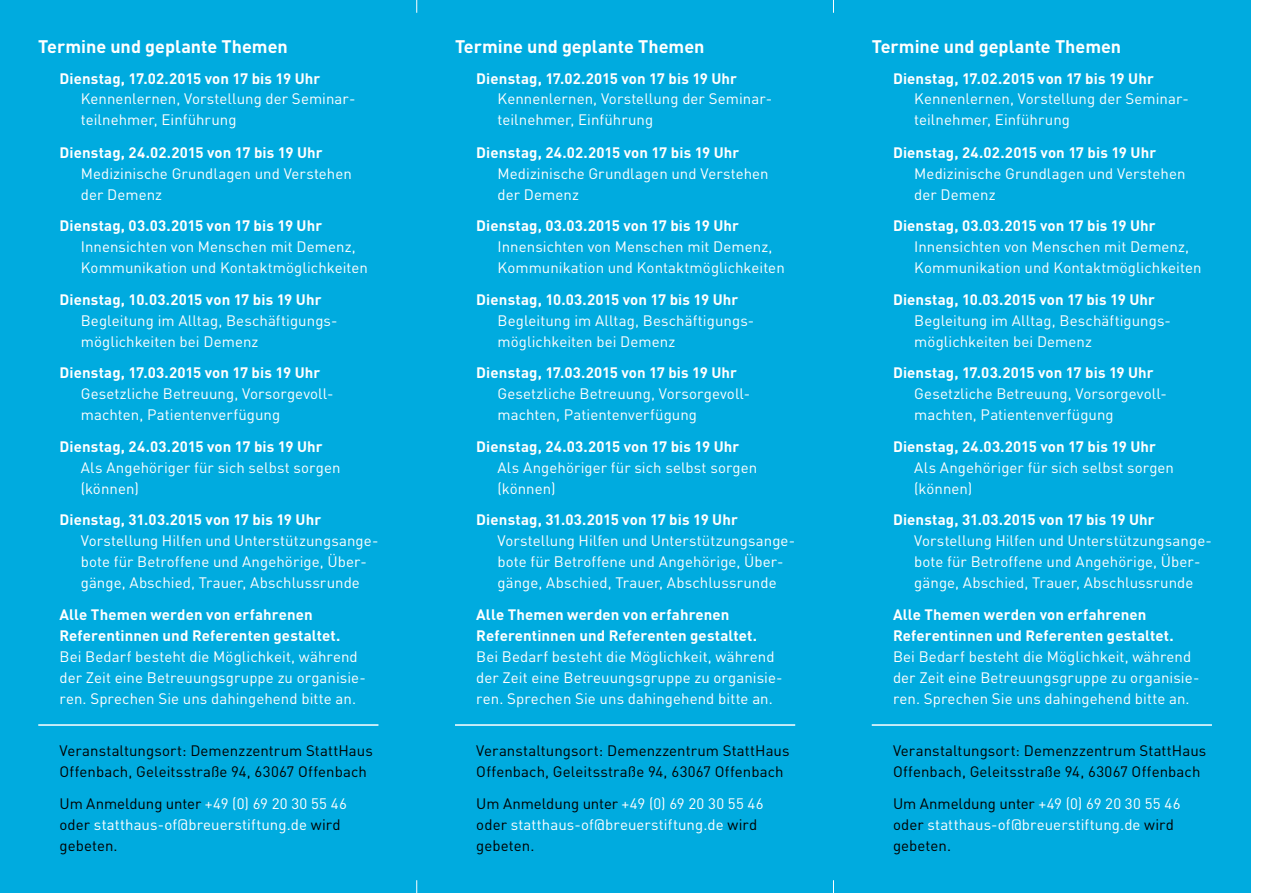
<style>
.page{position:relative;width:1263px;height:893px;background:#fff}
.page>*{position:absolute;margin:0;border:0;box-sizing:border-box;transform-origin:0 0}
.t1{font:700 18px "DINOT";color:#fff}
.t2{font:15px/21px "DINOT";letter-spacing:.005em;color:#fff}
.t3{font:700 15px/21px "DINOT";letter-spacing:.01em;color:#fff}
.t4{font:15px/21px "DINOT";letter-spacing:.005em;color:#000}
.s1{color:#000}
</style>
<div class="page">
<div style="left:0;top:0;width:1250px;height:893px;background:#00abdf"></div>
<hr style="left:38px;top:724px;width:340px;height:2px;background:#fff">
<svg style="left:416px;top:0;width:1px;height:13px"></svg>
<svg style="left:833px;top:0;width:1px;height:13px"></svg>
<svg style="left:416px;top:880px;width:1px;height:13px"></svg>
<svg style="left:833px;top:880px;width:1px;height:13px"></svg>
<hr style="left:455px;top:724px;width:340px;height:2px;background:#fff">
<hr style="left:872px;top:724px;width:340px;height:2px;background:#fff">
<p class="t1" style="left:38px;top:34px;width:251px">Termine und geplante Themen</p>
<p class="t3" style="left:60px;top:67px;width:262px">Dienstag, 17.02.2015 von 17 bis 19 Uhr</p>
<p class="t2" style="left:81px;top:88px;width:276px;line-height:20.2px">Kennenlernen, Vorstellung der Seminar&shy;teilnehmer, Einführung</p>
<p class="t3" style="left:60px;top:141px;width:265px">Dienstag, 24.02.2015 von 17 bis 19 Uhr</p>
<p class="t2" style="left:81px;top:162px;width:273px">Medizinische Grundlagen und Verstehen der Demenz</p>
<p class="t3" style="left:60px;top:214px;width:264px">Dienstag, 03.03.2015 von 17 bis 19 Uhr</p>
<p class="t2" style="left:81px;top:235px;width:289px">Innensichten von Menschen mit Demenz,<br>Kommunikation und Kontaktmöglichkeiten</p>
<p class="t3" style="left:60px;top:288px;width:263px">Dienstag, 10.03.2015 von 17 bis 19 Uhr</p>
<p class="t2" style="left:81px;top:309px;width:258px">Begleitung im Alltag, Beschäftigungs&shy;möglichkeiten bei Demenz</p>
<p class="t3" style="left:60px;top:361px;width:262px">Dienstag, 17.03.2015 von 17 bis 19 Uhr</p>
<p class="t2" style="left:81px;top:382px;width:254px">Gesetzliche Betreuung, Vorsorgevoll&shy;machten, Patientenverfügung</p>
<p class="t3" style="left:60px;top:435px;width:265px">Dienstag, 24.03.2015 von 17 bis 19 Uhr</p>
<p class="t2" style="left:81px;top:456px;width:261px">Als Angehöriger für sich selbst sorgen (können)</p>
<p class="t3" style="left:60px;top:508px;width:263px">Dienstag, 31.03.2015 von 17 bis 19 Uhr</p>
<p class="t2" style="left:81px;top:529px;width:299px">Vorstellung Hilfen und Unterstützungsange&shy;bote für Betroffene und Angehörige, Über&shy;gänge, Abschied, Trauer, Abschlussrunde</p>
<p class="t3" style="left:60px;top:603px;width:282px">Alle Themen werden von erfahrenen<br>Referentinnen und Referenten gestaltet.</p>
<p class="t2" style="left:60px;top:645px;width:308px">Bei Bedarf besteht die Möglichkeit, während der Zeit eine Betreuungsgruppe zu organisie&shy;ren. Sprechen Sie uns dahingehend bitte an.</p>
<p class="t4" style="left:60px;top:739px;width:315px">Veranstaltungsort: Demenzzentrum StattHaus<br>Offenbach, Geleitsstraße 94, 63067 Offenbach</p>
<p class="t2" style="left:60px;top:792px;width:289px"><span class="s1">Um Anmeldung unter</span> +49 (0) 69 20 30 55 46 <span class="s1">oder</span> statthaus-of@breuerstiftung.de <span class="s1">wird gebeten.</span></p>
<p class="t1" style="left:455px;top:34px;width:251px">Termine und geplante Themen</p>
<p class="t3" style="left:476px;top:67px;width:262px">Dienstag, 17.02.2015 von 17 bis 19 Uhr</p>
<p class="t2" style="left:497px;top:88px;width:276px;line-height:20.2px">Kennenlernen, Vorstellung der Seminar&shy;teilnehmer, Einführung</p>
<p class="t3" style="left:476px;top:141px;width:265px">Dienstag, 24.02.2015 von 17 bis 19 Uhr</p>
<p class="t2" style="left:497px;top:162px;width:273px">Medizinische Grundlagen und Verstehen der Demenz</p>
<p class="t3" style="left:476px;top:214px;width:264px">Dienstag, 03.03.2015 von 17 bis 19 Uhr</p>
<p class="t2" style="left:497px;top:235px;width:289px">Innensichten von Menschen mit Demenz,<br>Kommunikation und Kontaktmöglichkeiten</p>
<p class="t3" style="left:476px;top:288px;width:263px">Dienstag, 10.03.2015 von 17 bis 19 Uhr</p>
<p class="t2" style="left:497px;top:309px;width:258px">Begleitung im Alltag, Beschäftigungs&shy;möglichkeiten bei Demenz</p>
<p class="t3" style="left:476px;top:361px;width:262px">Dienstag, 17.03.2015 von 17 bis 19 Uhr</p>
<p class="t2" style="left:497px;top:382px;width:254px">Gesetzliche Betreuung, Vorsorgevoll&shy;machten, Patientenverfügung</p>
<p class="t3" style="left:476px;top:435px;width:265px">Dienstag, 24.03.2015 von 17 bis 19 Uhr</p>
<p class="t2" style="left:497px;top:456px;width:261px">Als Angehöriger für sich selbst sorgen (können)</p>
<p class="t3" style="left:476px;top:508px;width:263px">Dienstag, 31.03.2015 von 17 bis 19 Uhr</p>
<p class="t2" style="left:497px;top:529px;width:299px">Vorstellung Hilfen und Unterstützungsange&shy;bote für Betroffene und Angehörige, Über&shy;gänge, Abschied, Trauer, Abschlussrunde</p>
<p class="t3" style="left:476px;top:603px;width:282px">Alle Themen werden von erfahrenen<br>Referentinnen und Referenten gestaltet.</p>
<p class="t2" style="left:476px;top:645px;width:308px">Bei Bedarf besteht die Möglichkeit, während der Zeit eine Betreuungsgruppe zu organisie&shy;ren. Sprechen Sie uns dahingehend bitte an.</p>
<p class="t4" style="left:476px;top:739px;width:315px">Veranstaltungsort: Demenzzentrum StattHaus<br>Offenbach, Geleitsstraße 94, 63067 Offenbach</p>
<p class="t2" style="left:476px;top:792px;width:289px"><span class="s1">Um Anmeldung unter</span> +49 (0) 69 20 30 55 46 <span class="s1">oder</span> statthaus-of@breuerstiftung.de <span class="s1">wird gebeten.</span></p>
<p class="t1" style="left:872px;top:34px;width:251px">Termine und geplante Themen</p>
<p class="t3" style="left:893px;top:67px;width:262px">Dienstag, 17.02.2015 von 17 bis 19 Uhr</p>
<p class="t2" style="left:914px;top:88px;width:276px;line-height:20.2px">Kennenlernen, Vorstellung der Seminar&shy;teilnehmer, Einführung</p>
<p class="t3" style="left:893px;top:141px;width:265px">Dienstag, 24.02.2015 von 17 bis 19 Uhr</p>
<p class="t2" style="left:914px;top:162px;width:273px">Medizinische Grundlagen und Verstehen der Demenz</p>
<p class="t3" style="left:893px;top:214px;width:264px">Dienstag, 03.03.2015 von 17 bis 19 Uhr</p>
<p class="t2" style="left:914px;top:235px;width:289px">Innensichten von Menschen mit Demenz,<br>Kommunikation und Kontaktmöglichkeiten</p>
<p class="t3" style="left:893px;top:288px;width:263px">Dienstag, 10.03.2015 von 17 bis 19 Uhr</p>
<p class="t2" style="left:914px;top:309px;width:258px">Begleitung im Alltag, Beschäftigungs&shy;möglichkeiten bei Demenz</p>
<p class="t3" style="left:893px;top:361px;width:262px">Dienstag, 17.03.2015 von 17 bis 19 Uhr</p>
<p class="t2" style="left:914px;top:382px;width:254px">Gesetzliche Betreuung, Vorsorgevoll&shy;machten, Patientenverfügung</p>
<p class="t3" style="left:893px;top:435px;width:265px">Dienstag, 24.03.2015 von 17 bis 19 Uhr</p>
<p class="t2" style="left:914px;top:456px;width:261px">Als Angehöriger für sich selbst sorgen (können)</p>
<p class="t3" style="left:893px;top:508px;width:263px">Dienstag, 31.03.2015 von 17 bis 19 Uhr</p>
<p class="t2" style="left:914px;top:529px;width:299px">Vorstellung Hilfen und Unterstützungsange&shy;bote für Betroffene und Angehörige, Über&shy;gänge, Abschied, Trauer, Abschlussrunde</p>
<p class="t3" style="left:893px;top:603px;width:282px">Alle Themen werden von erfahrenen<br>Referentinnen und Referenten gestaltet.</p>
<p class="t2" style="left:893px;top:645px;width:308px">Bei Bedarf besteht die Möglichkeit, während der Zeit eine Betreuungsgruppe zu organisie&shy;ren. Sprechen Sie uns dahingehend bitte an.</p>
<p class="t4" style="left:893px;top:739px;width:315px">Veranstaltungsort: Demenzzentrum StattHaus<br>Offenbach, Geleitsstraße 94, 63067 Offenbach</p>
<p class="t2" style="left:893px;top:792px;width:289px"><span class="s1">Um Anmeldung unter</span> +49 (0) 69 20 30 55 46 <span class="s1">oder</span> statthaus-of@breuerstiftung.de <span class="s1">wird gebeten.</span></p>
</div>
